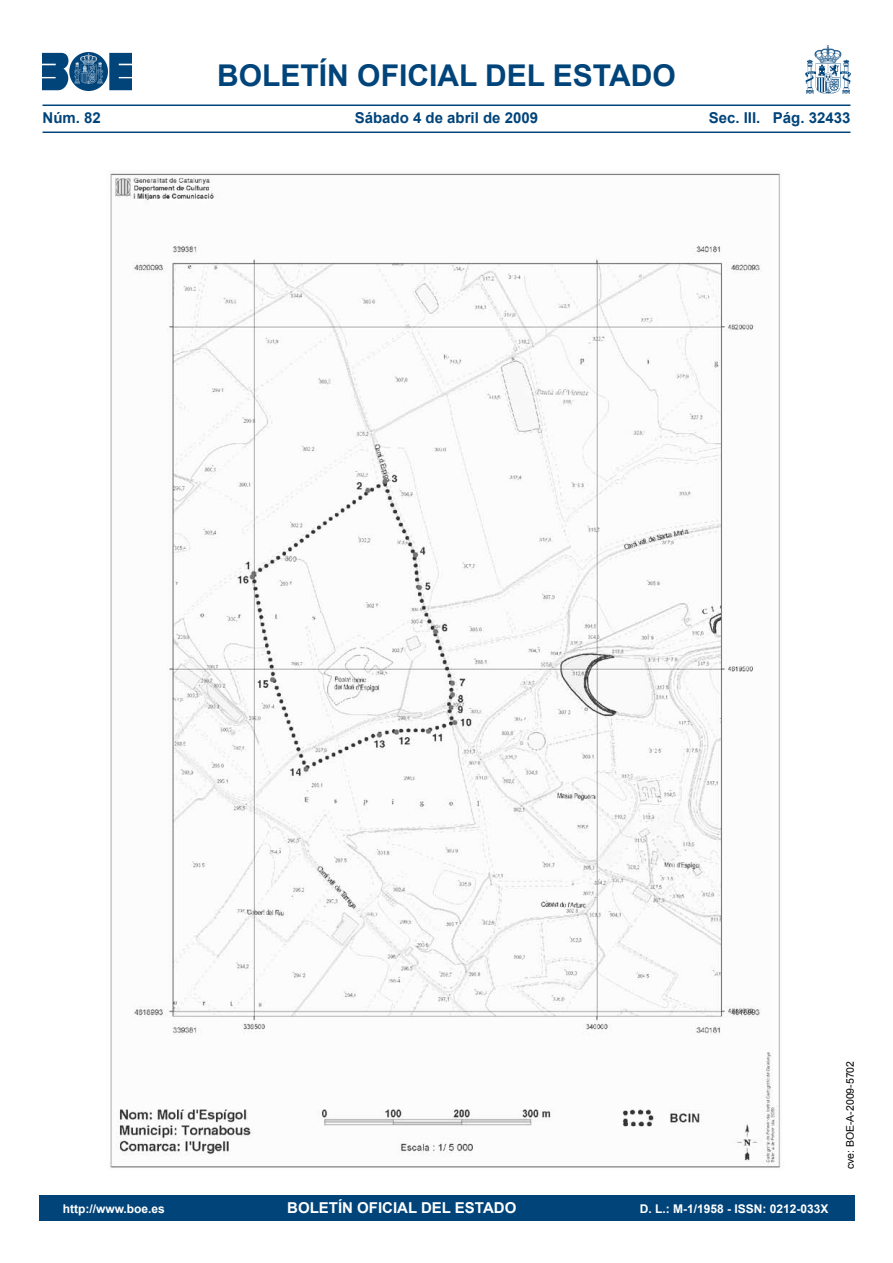
<style>
.page{position:relative;width:893px;height:1263px;background:#fff}
.page>*{position:absolute;margin:0;border:0;box-sizing:border-box;transform-origin:0 0}
.t1{font:700 30px "Arial";color:#00447a}
.t2{font:700 15px "Arial";color:#00447a}
.t3{font:700 15px "Arial";color:#fff}
.t4{font:700 12px "Arial";color:#fff}
.t5{font:10.5px "Arial";color:#000}
</style>
<div class="page">
<img style="left:43px;top:53px;width:89px;height:37px">
<img style="left:805px;top:46px;width:45px;height:47px">
<hr style="left:43px;top:104px;width:807px;height:2px;background:#00447a">
<hr style="left:43px;top:132px;width:807px;height:1px;background:#00447a">
<img style="left:109px;top:173px;width:672px;height:995px">
<div style="left:39px;top:1195px;width:815px;height:25px;background:#00447a"></div>
<h1 class="t1" style="left:217px;top:55px;width:460px">BOLETÍN OFICIAL DEL ESTADO</h1>
<p class="t2" style="left:43px;top:108px;width:60px">Núm. 82</p>
<p class="t2" style="left:355px;top:108px;width:185px">Sábado 4 de abril de 2009</p>
<p class="t2" style="left:709px;top:108px;width:143px">Sec. III. Pág. 32433</p>
<p class="t4" style="left:63px;top:1201px;width:104px">http://www.boe.es</p>
<p class="t3" style="left:287px;top:1198px;width:231px">BOLETÍN OFICIAL DEL ESTADO</p>
<p class="t4" style="left:640px;top:1201px;width:190px">D. L.: M-1/1958 - ISSN: 0212-033X</p>
<p class="t5" style="left:843px;top:1169px;width:110px;rotate:-90deg">cve: BOE-A-2009-5702</p>
</div>
